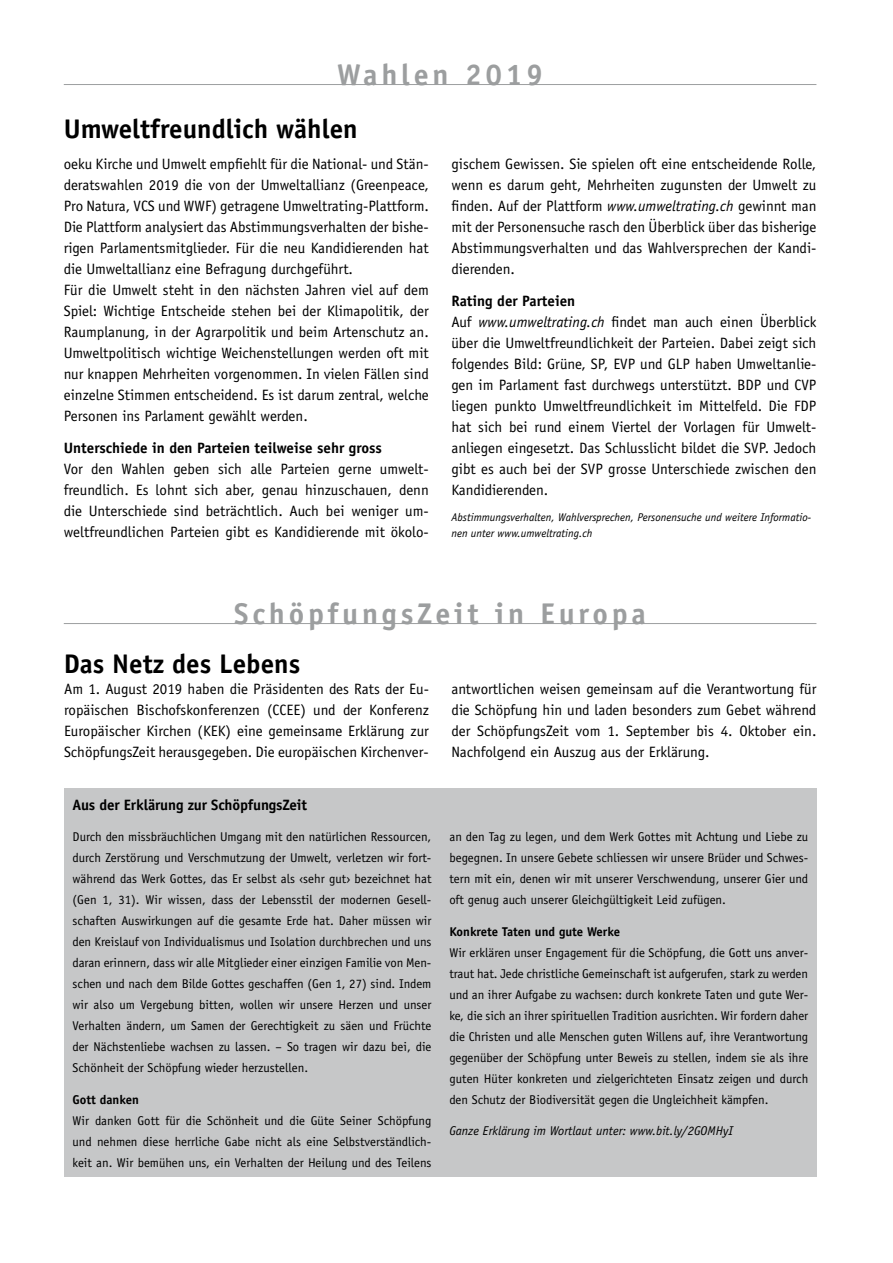
<style>
.page{position:relative;width:893px;height:1263px;background:#fff}
.page>*{position:absolute;margin:0;border:0;box-sizing:border-box;transform-origin:0 0}
.t1{font:700 30px "Officina Sans";letter-spacing:.125em;color:#9c9e9f}
.t2{font:700 27px "Officina Sans";color:#000}
.t3{font:15px/21px "Officina Sans";color:#000;text-align:justify}
.t4{font:700 15px "Officina Sans";color:#000}
.t5{font:12.75px/21px "Officina Sans";color:#000;text-align:justify}
.t6{font:italic 12.75px "Officina Sans";color:#000}
.t7{font:700 12.75px "Officina Sans";color:#000}
.t8{font:italic 11.25px/15.8px "Officina Sans";color:#000}
.s1{font-style:italic}
.s2{font-weight:700}
</style>
<div class="page">
<hr style="left:64px;top:84px;width:752px;height:1px;background:#9c9e9f">
<hr style="left:64px;top:623px;width:752px;height:1px;background:#9c9e9f">
<div style="left:64px;top:789px;width:753px;height:388px;background:#c6c7c8"></div>
<h1 class="t1" style="left:337px;top:56px;width:207px">Wahlen 2019</h1>
<h2 class="t2" style="left:64px;top:112px;width:296px">Umweltfreundlich wählen</h2>
<p class="t3" style="left:64px;top:153px;width:367px;text-align:left">oeku Kirche und Umwelt empfiehlt für die National- und Stän&shy;deratswahlen 2019 die von der Umweltallianz (Greenpeace, Pro Natura, VCS und WWF) getragene Umweltrating-Plattform.<br>Die Plattform analysiert das Abstimmungsverhalten der bishe&shy;rigen Parlamentsmitglieder. Für die neu Kandidierenden hat die Umweltallianz eine Befragung durchgeführt.<br>Für die Umwelt steht in den nächsten Jahren viel auf dem Spiel: Wichtige Entscheide stehen bei der Klimapolitik, der Raumplanung, in der Agrarpolitik und beim Artenschutz an.<br>Umweltpolitisch wichtige Weichenstellungen werden oft mit nur knappen Mehrheiten vorgenommen. In vielen Fällen sind einzelne Stimmen entscheidend. Es ist darum zentral, welche Personen ins Parlament gewählt werden.</p>
<p class="t4" style="left:64px;top:438px;width:320px">Unterschiede in den Parteien teilweise sehr gross</p>
<p class="t3" style="left:64px;top:458px;width:367px">Vor den Wahlen geben sich alle Parteien gerne umwelt&shy;freundlich. Es lohnt sich aber, genau hinzuschauen, denn die Unterschiede sind beträchtlich. Auch bei weniger um&shy;weltfreundlichen Parteien gibt es Kandidierende mit ökolo-</p>
<p class="t3" style="left:451px;top:153px;width:367px">gischem Gewissen. Sie spielen oft eine entscheidende Rolle, wenn es darum geht, Mehrheiten zugunsten der Umwelt zu finden. Auf der Plattform <span class="s1">www.umweltrating.ch</span> gewinnt man mit der Personensuche rasch den Überblick über das bisherige Abstimmungsverhalten und das Wahlversprechen der Kandi&shy;dierenden.</p>
<p class="t3" style="left:451px;top:290px;width:367px;text-align:left"><span class="s2">Rating der Parteien<br></span>Auf <span class="s1">www.umweltrating.ch</span> findet man auch einen Überblick über die Umweltfreundlichkeit der Parteien. Dabei zeigt sich folgendes Bild: Grüne, SP, EVP und GLP haben Umweltanlie&shy;gen im Parlament fast durchwegs unterstützt. BDP und CVP liegen punkto Umweltfreundlichkeit im Mittelfeld. Die FDP hat sich bei rund einem Viertel der Vorlagen für Umwelt&shy;anliegen eingesetzt. Das Schlusslicht bildet die SVP. Jedoch gibt es auch bei der SVP grosse Unterschiede zwischen den Kandidierenden.</p>
<p class="t8" style="left:451px;top:509px;width:361px">Abstimmungsverhalten, Wahlversprechen, Personensuche und weitere Informatio&shy;nen unter www.umweltrating.ch</p>
<h1 class="t1" style="left:234px;top:595px;width:413px">SchöpfungsZeit in Europa</h1>
<h2 class="t2" style="left:64px;top:647px;width:238px">Das Netz des Lebens</h2>
<p class="t3" style="left:64px;top:678px;width:366px">Am 1. August 2019 haben die Präsidenten des Rats der Eu&shy;ropäischen Bischofskonferenzen (CCEE) und der Konferenz Europäischer Kirchen (KEK) eine gemeinsame Erklärung zur SchöpfungsZeit herausgegeben. Die europäischen Kirchenver-</p>
<p class="t3" style="left:451px;top:678px;width:366px">antwortlichen weisen gemeinsam auf die Verantwortung für die Schöpfung hin und laden besonders zum Gebet während der SchöpfungsZeit vom 1. September bis 4. Oktober ein.<br>Nachfolgend ein Auszug aus der Erklärung.</p>
<p class="t4" style="left:73px;top:795px;width:236px">Aus der Erklärung zur SchöpfungsZeit</p>
<p class="t5" style="left:73px;top:826px;width:360px">Durch den missbräuchlichen Umgang mit den natürlichen Ressourcen, durch Zerstörung und Verschmutzung der Umwelt, verletzen wir fort&shy;während das Werk Gottes, das Er selbst als ‹sehr gut› bezeichnet hat (Gen 1, 31). Wir wissen, dass der Lebensstil der modernen Gesell&shy;schaften Auswirkungen auf die gesamte Erde hat. Daher müssen wir den Kreislauf von Individualismus und Isolation durchbrechen und uns daran erinnern, dass wir alle Mitglieder einer einzigen Familie von Men&shy;schen und nach dem Bilde Gottes geschaffen (Gen 1, 27) sind. Indem wir also um Vergebung bitten, wollen wir unsere Herzen und unser Verhalten ändern, um Samen der Gerechtigkeit zu säen und Früchte der Nächstenliebe wachsen zu lassen. – So tragen wir dazu bei, die Schönheit der Schöpfung wieder herzustellen.</p>
<p class="t7" style="left:73px;top:1091px;width:68px">Gott danken</p>
<p class="t5" style="left:73px;top:1110px;width:360px">Wir danken Gott für die Schönheit und die Güte Seiner Schöpfung und nehmen diese herrliche Gabe nicht als eine Selbstverständlich&shy;keit an. Wir bemühen uns, ein Verhalten der Heilung und des Teilens</p>
<p class="t5" style="left:449px;top:826px;width:360px">an den Tag zu legen, und dem Werk Gottes mit Achtung und Liebe zu begegnen. In unsere Gebete schliessen wir unsere Brüder und Schwes&shy;tern mit ein, denen wir mit unserer Verschwendung, unserer Gier und oft genug auch unserer Gleichgültigkeit Leid zufügen.</p>
<p class="t7" style="left:449px;top:923px;width:172px">Konkrete Taten und gute Werke</p>
<p class="t5" style="left:449px;top:942px;width:360px">Wir erklären unser Engagement für die Schöpfung, die Gott uns anver&shy;traut hat. Jede christliche Gemeinschaft ist aufgerufen, stark zu werden und an ihrer Aufgabe zu wachsen: durch konkrete Taten und gute Wer&shy;ke, die sich an ihrer spirituellen Tradition ausrichten. Wir fordern daher die Christen und alle Menschen guten Willens auf, ihre Verantwortung gegenüber der Schöpfung unter Beweis zu stellen, indem sie als ihre guten Hüter konkreten und zielgerichteten Einsatz zeigen und durch den Schutz der Biodiversität gegen die Ungleichheit kämpfen.</p>
<p class="t6" style="left:449px;top:1123px;width:285px">Ganze Erklärung im Wortlaut unter: www.bit.ly/2GOMHyI</p>
</div>
